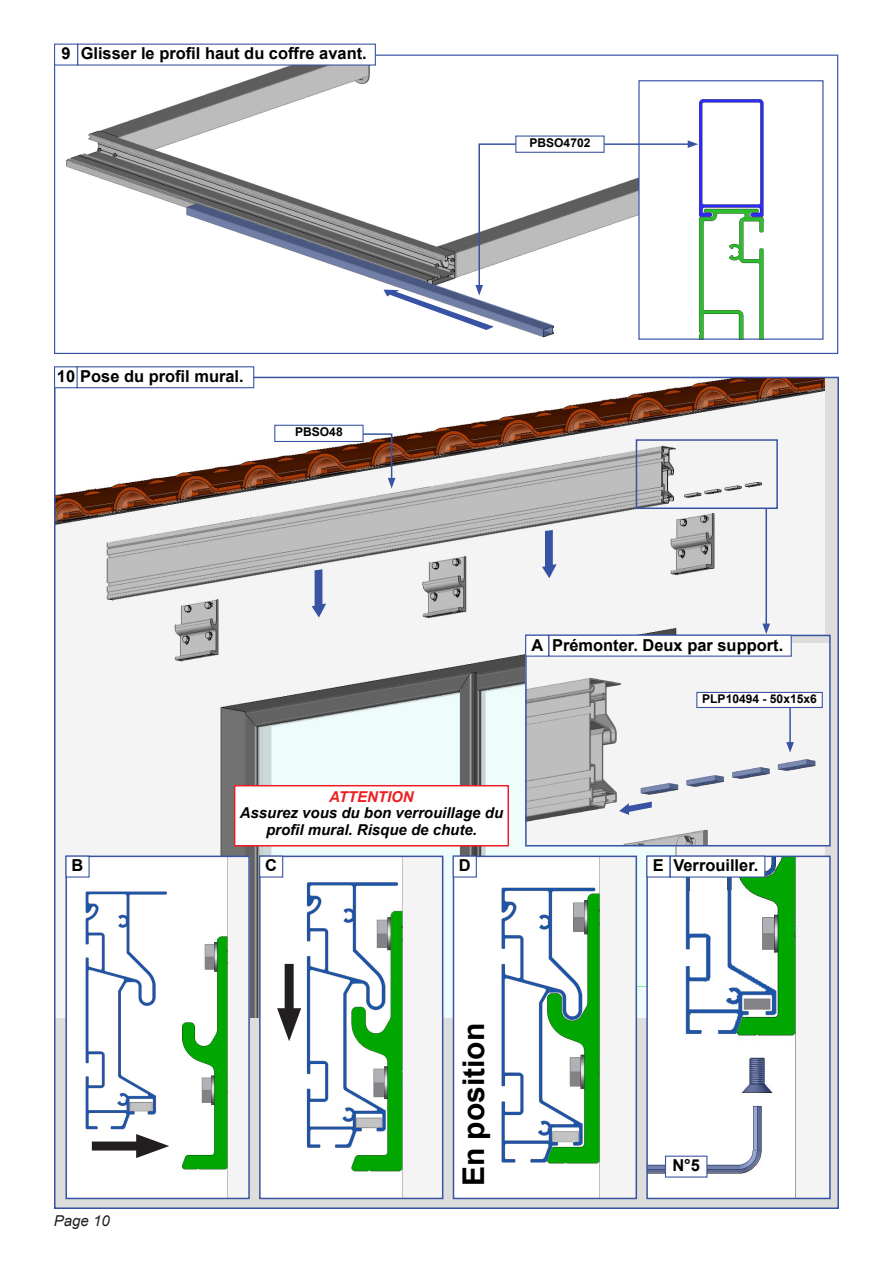
<style>
.page{position:relative;width:893px;height:1263px;background:#fff}
.page>*{position:absolute;margin:0;border:0;box-sizing:border-box;transform-origin:0 0}
.t1{font:700 30px "Arial";color:#000}
.t2{font:700 16.5px "Arial";color:#000}
.t3{font:italic 700 15px/16.5px "Arial";color:#000;text-align:center}
.t4{font:italic 700 15px "Arial";color:#ee1d23}
.t5{font:italic 15px "Arial";color:#231f20}
.t6{font:700 12px "Arial";color:#000}
</style>
<div class="page">
<div style="left:55px;top:377px;width:783px;height:831px;background:#dddddc"></div>
<img style="left:57px;top:380px;width:768px;height:638px">
<div style="left:66px;top:856px;width:183px;height:342px;background:#fff"></div>
<img style="left:75px;top:858px;width:172px;height:338px">
<img style="left:649px;top:858px;width:179px;height:338px">
<div style="left:453px;top:856px;width:183px;height:342px;background:#fff"></div>
<img style="left:501px;top:858px;width:133px;height:338px">
<div style="left:260px;top:856px;width:183px;height:342px;background:#fff"></div>
<img style="left:301px;top:858px;width:139px;height:338px">
<img style="left:528px;top:644px;width:300px;height:199px">
<img style="left:66px;top:66px;width:488px;height:272px">
<img style="left:698px;top:99px;width:66px;height:239px">
<div style="left:92px;top:1141px;width:58px;height:9px;background:#231f20"></div>
<svg style="left:136px;top:1134px;width:33px;height:24px"></svg>
<div style="left:285px;top:964px;width:9px;height:58px;background:#231f20"></div>
<svg style="left:277px;top:1008px;width:24px;height:33px"></svg>
<div style="left:65px;top:855px;width:185px;height:344px;border:2px solid #3853a3"></div>
<div style="left:646px;top:855px;width:185px;height:344px;border:2px solid #3853a3"></div>
<div style="left:453px;top:855px;width:184px;height:344px;border:2px solid #3853a3"></div>
<div style="left:259px;top:855px;width:184px;height:344px;border:2px solid #3853a3"></div>
<div style="left:525px;top:635px;width:306px;height:211px;border:2px solid #3853a3"></div>
<div style="left:638px;top:80px;width:185px;height:260px;border:1px solid #3a53a3"></div>
<div style="left:636px;top:439px;width:142px;height:70px;border:2px solid #3853a3"></div>
<hr style="left:789px;top:701px;width:2px;height:43px;background:#3853a3">
<svg style="left:786px;top:742px;width:8px;height:10px"></svg>
<svg style="left:619px;top:801px;width:33px;height:14px"></svg>
<svg style="left:641px;top:783px;width:37px;height:11px"></svg>
<svg style="left:686px;top:775px;width:38px;height:11px"></svg>
<svg style="left:732px;top:767px;width:37px;height:11px"></svg>
<svg style="left:778px;top:759px;width:37px;height:12px"></svg>
<hr style="left:765px;top:509px;width:2px;height:117px;background:#3853a3">
<svg style="left:762px;top:624px;width:8px;height:10px"></svg>
<svg style="left:187px;top:203px;width:366px;height:133px"></svg>
<svg style="left:384px;top:140px;width:314px;height:190px"></svg>
<svg style="left:312px;top:433px;width:83px;height:55px;background:#9a7b70"></svg>
<svg style="left:542px;top:530px;width:15px;height:48px"></svg>
<svg style="left:312px;top:569px;width:14px;height:49px"></svg>
<svg style="left:742px;top:1058px;width:30px;height:34px"></svg>
<svg style="left:648px;top:1106px;width:113px;height:66px;background:#e9ebf1"></svg>
<div style="left:54px;top:366px;width:24px;height:22px;background:#fff;border:1px solid #3853a3"></div>
<div style="left:77px;top:366px;width:177px;height:22px;background:#fff;border:1px solid #3853a3"></div>
<div style="left:525px;top:635px;width:24px;height:22px;background:#fff;border:1px solid #3853a3"></div>
<div style="left:65px;top:855px;width:25px;height:22px;background:#fff;border:1px solid #3853a3"></div>
<div style="left:259px;top:855px;width:24px;height:22px;background:#fff;border:1px solid #3853a3"></div>
<div style="left:453px;top:855px;width:24px;height:22px;background:#fff;border:1px solid #3853a3"></div>
<div style="left:646px;top:855px;width:24px;height:22px;background:#fff;border:1px solid #3853a3"></div>
<div style="left:548px;top:635px;width:244px;height:22px;background:#fff;border:1px solid #3853a3"></div>
<div style="left:696px;top:692px;width:127px;height:16px;background:#fff;border:1px solid #3853a3"></div>
<div style="left:665px;top:1155px;width:42px;height:22px;background:#fff;border:1px solid #3853a3"></div>
<div style="left:670px;top:855px;width:95px;height:22px;background:#fff;border:1px solid #3853a3"></div>
<div style="left:54px;top:44px;width:24px;height:22px;background:#fff;border:1px solid #3853a3"></div>
<div style="left:515px;top:135px;width:90px;height:18px;background:#fff;border:1px solid #3853a3"></div>
<div style="left:274px;top:425px;width:90px;height:17px;background:#fff;border:1px solid #3853a3"></div>
<div style="left:235px;top:786px;width:273px;height:60px;background:#fff"></div>
<div style="left:234px;top:785px;width:275px;height:61px;border:2px solid #ee1d23"></div>
<p class="t2" style="left:62px;top:43px;width:11px">9</p>
<p class="t2" style="left:81px;top:43px;width:288px">Glisser le profil haut du coffre avant.</p>
<p class="t6" style="left:529px;top:135px;width:62px">PBSO4702</p>
<p class="t2" style="left:57px;top:365px;width:188px">10 Pose du profil mural.</p>
<p class="t6" style="left:295px;top:424px;width:49px">PBSO48</p>
<p class="t2" style="left:532px;top:634px;width:13px">A</p>
<p class="t2" style="left:552px;top:634px;width:233px">Prémonter. Deux par support.</p>
<p class="t6" style="left:702px;top:691px;width:116px">PLP10494 - 50x15x6</p>
<p class="t4" style="left:329px;top:787px;width:86px">ATTENTION</p>
<p class="t3" style="left:240px;top:805px;width:265px">Assurez vous du bon verrouillage du profil mural. Risque de chute.</p>
<p class="t2" style="left:72px;top:855px;width:13px">B</p>
<p class="t2" style="left:265px;top:855px;width:13px">C</p>
<p class="t2" style="left:459px;top:855px;width:13px">D</p>
<p class="t2" style="left:653px;top:855px;width:12px">E</p>
<p class="t2" style="left:673px;top:855px;width:87px">Verrouiller.</p>
<p class="t5" style="left:54px;top:1211px;width:57px">Page 10</p>
<p class="t1" style="left:454px;top:1186px;width:165px;rotate:-90deg">En position</p>
<p class="t2" style="left:672px;top:1154px;width:29px">N°5</p>
</div>
